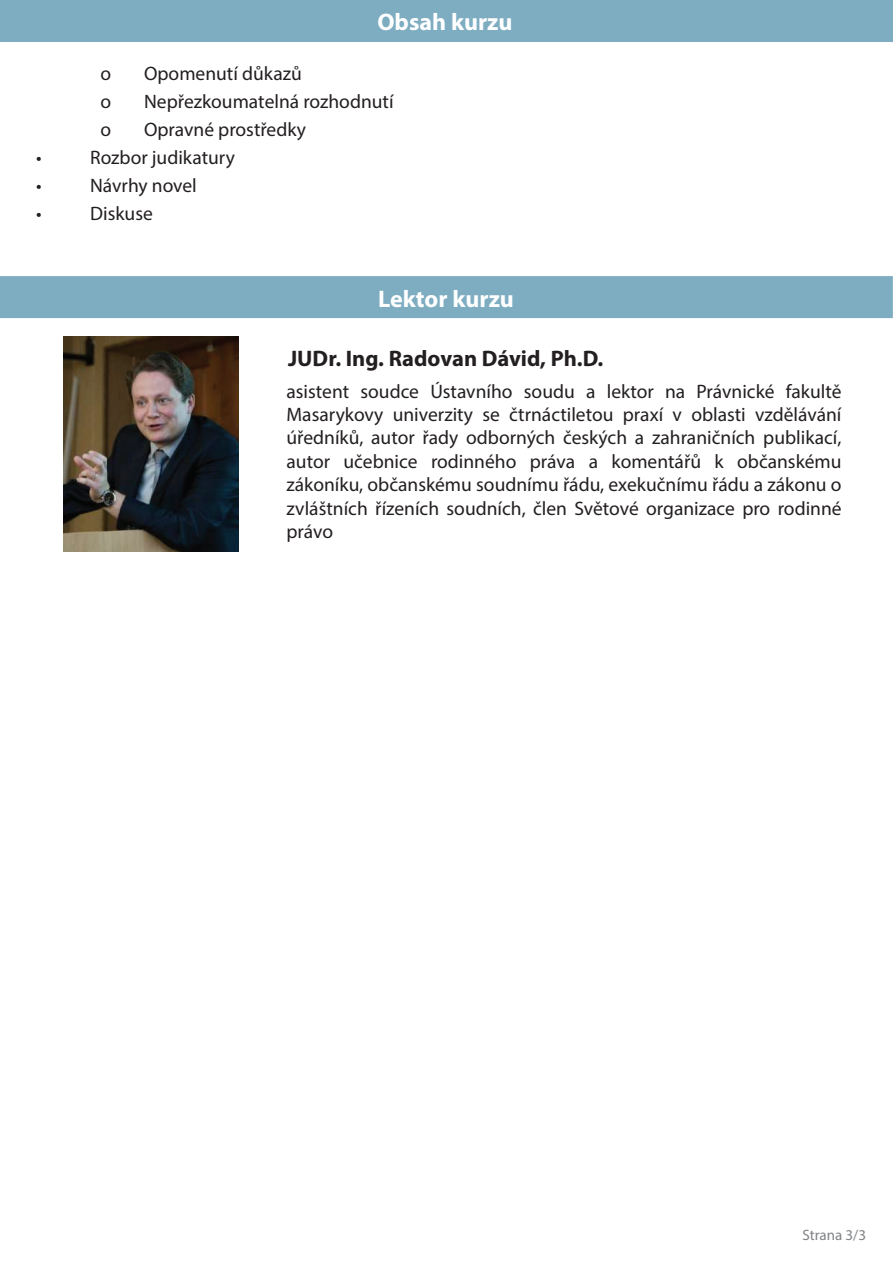
<style>
.page{position:relative;width:893px;height:1263px;background:#fff}
.page>*{position:absolute;margin:0;border:0;box-sizing:border-box;transform-origin:0 0}
.t1{font:700 24px "Myriad Pro";color:#fff}
.t2{font:700 22.5px "Myriad Pro";color:#231f20}
.t3{font:19.5px/23.4px "Myriad Pro";color:#231f20;text-align:justify}
.t4{font:15px "Myriad Pro";color:#808285}
</style>
<div class="page">
<div style="left:0;top:0;width:892px;height:42px;background:#7eadc2"></div>
<div style="left:0;top:276px;width:893px;height:42px;background:#7eadc2"></div>
<img style="left:63px;top:336px;width:175px;height:215px">
<p class="t1" style="left:377px;top:6px;width:137px">Obsah kurzu</p>
<p class="t3" style="left:101px;top:61px;width:12px">o</p>
<p class="t3" style="left:144px;top:61px;width:159px">Opomenutí důkazů</p>
<p class="t3" style="left:101px;top:89px;width:12px">o</p>
<p class="t3" style="left:144px;top:89px;width:251px">Nepřezkoumatelná rozhodnutí</p>
<p class="t3" style="left:101px;top:117px;width:12px">o</p>
<p class="t3" style="left:144px;top:117px;width:163px">Opravné prostředky</p>
<p class="t3" style="left:36px;top:145px;width:7px">•</p>
<p class="t3" style="left:90px;top:145px;width:146px">Rozbor judikatury</p>
<p class="t3" style="left:36px;top:173px;width:7px">•</p>
<p class="t3" style="left:90px;top:173px;width:108px">Návrhy novel</p>
<p class="t3" style="left:36px;top:201px;width:7px">•</p>
<p class="t3" style="left:90px;top:201px;width:64px">Diskuse</p>
<p class="t1" style="left:378px;top:283px;width:137px">Lektor kurzu</p>
<p class="t2" style="left:288px;top:344px;width:317px">JUDr. Ing. Radovan Dávid, Ph.D.</p>
<p class="t3" style="left:286px;top:379px;width:557px">asistent soudce Ústavního soudu a lektor na Právnické fakultě Masarykovy univerzity se čtrnáctiletou praxí v oblasti vzdělávání úředníků, autor řady odborných českých a zahraničních publikací, autor učebnice rodinného práva a komentářů k občanskému zákoníku, občanskému soudnímu řádu, exekučnímu řádu a zákonu o zvláštních řízeních soudních, člen Světové organizace pro rodinné právo</p>
<p class="t4" style="left:802px;top:1225px;width:65px">Strana 3/3</p>
</div>
